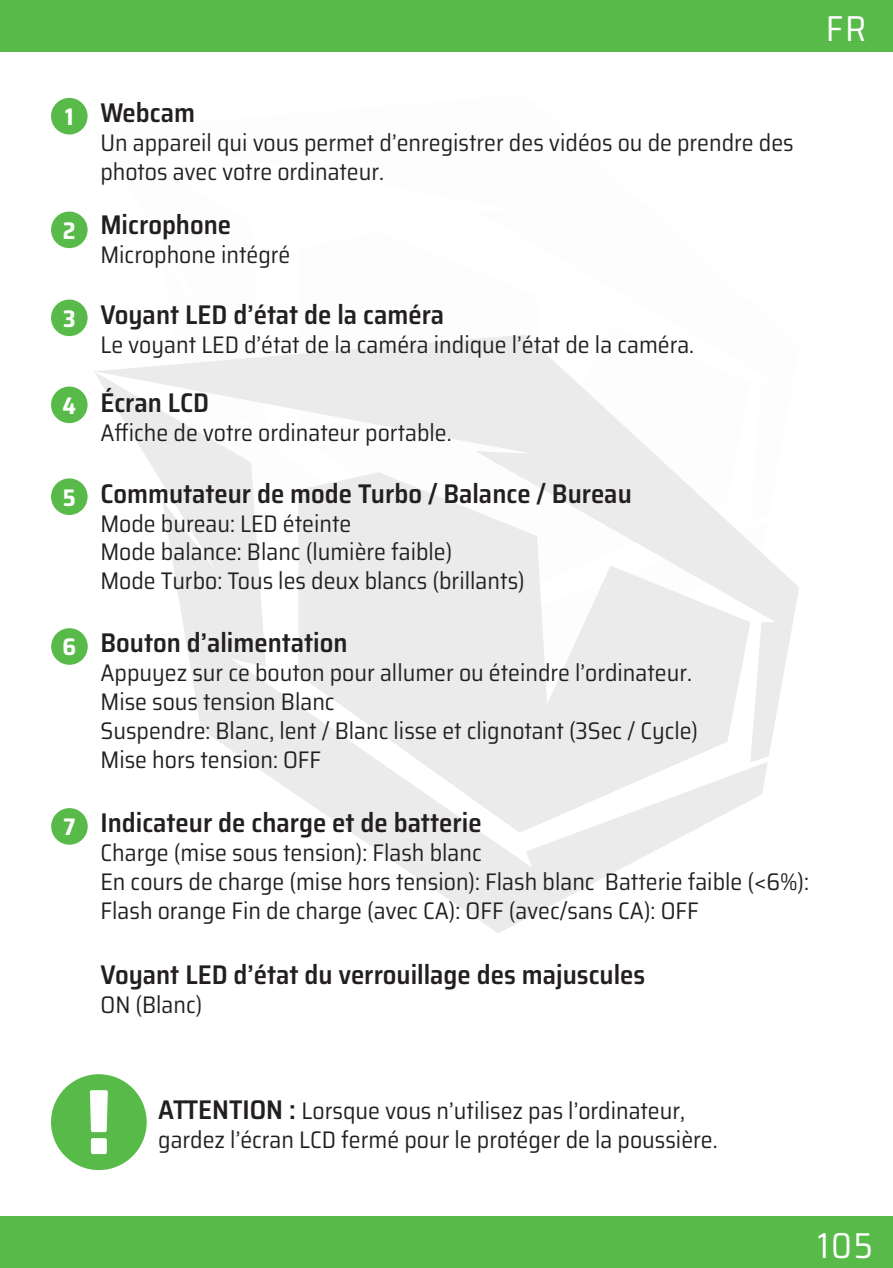
<style>
.page{position:relative;width:893px;height:1268px;background:#fff}
.page>*{position:absolute;margin:0;border:0;box-sizing:border-box;transform-origin:0 0}
.t1{font:semi-condensed 36px "Saira";color:#fff}
.t2{font:600 semi-condensed 27px "Saira";color:#231f20}
.t3{font:semi-condensed 24px/28.8px "Saira";color:#231f20}
.t4{font:700 semi-condensed 24px "Saira";color:#fff}
.s1{font-weight:600;font-size:27px}
</style>
<div class="page">
<div style="left:0;top:0;width:893px;height:51px;background:#58ba49"></div>
<div style="left:0;top:1216px;width:893px;height:51px;background:#58ba49"></div>
<svg style="left:768px;top:559px;width:31px;height:198px;fill:#eeeeef"></svg>
<svg style="left:195px;top:693px;width:573px;height:240px"></svg>
<svg style="left:298px;top:693px;width:452px;height:139px;fill:#ebebec"></svg>
<svg style="left:94px;top:354px;width:674px;height:339px;fill:#ebebec"></svg>
<svg style="left:298px;top:335px;width:452px;height:257px;fill:#ebebec"></svg>
<div style="left:51px;top:98px;width:37px;height:36px;background:#58ba49;border-radius:50%"></div>
<div style="left:51px;top:211px;width:37px;height:37px;background:#58ba49;border-radius:50%"></div>
<div style="left:51px;top:299px;width:37px;height:37px;background:#58ba49;border-radius:50%"></div>
<div style="left:51px;top:386px;width:37px;height:37px;background:#58ba49;border-radius:50%"></div>
<div style="left:51px;top:628px;width:37px;height:36px;background:#58ba49;border-radius:50%"></div>
<div style="left:51px;top:808px;width:37px;height:36px;background:#58ba49;border-radius:50%"></div>
<div style="left:51px;top:478px;width:37px;height:37px;background:#58ba49;border-radius:50%"></div>
<svg style="left:51px;top:1074px;width:96px;height:95px"></svg>
<p class="t4" style="left:65px;top:97px;width:10px">1</p>
<p class="t4" style="left:63px;top:211px;width:14px">2</p>
<p class="t4" style="left:63px;top:299px;width:14px">3</p>
<p class="t4" style="left:63px;top:386px;width:15px">4</p>
<p class="t4" style="left:63px;top:477px;width:14px">5</p>
<p class="t4" style="left:63px;top:626px;width:15px">6</p>
<p class="t4" style="left:64px;top:807px;width:13px">7</p>
<h1 class="t1" style="left:826px;top:-1px;width:42px">FR</h1>
<p class="t2" style="left:100px;top:91px;width:96px">Webcam</p>
<p class="t3" style="left:100px;top:127px;width:695px">Un appareil qui vous permet d’enregistrer des vidéos ou de prendre des photos avec votre ordinateur.</p>
<p class="t2" style="left:100px;top:202px;width:132px">Microphone</p>
<p class="t3" style="left:100px;top:239px;width:192px">Microphone intégré</p>
<p class="t2" style="left:100px;top:292px;width:345px">Voyant LED d’état de la caméra</p>
<p class="t3" style="left:100px;top:329px;width:595px">Le voyant LED d’état de la caméra indique l’état de la caméra.</p>
<p class="t2" style="left:100px;top:380px;width:110px">Écran LCD</p>
<p class="t3" style="left:100px;top:417px;width:353px">Affiche de votre ordinateur portable.</p>
<p class="t2" style="left:100px;top:471px;width:533px">Commutateur de mode Turbo / Balance / Bureau</p>
<p class="t3" style="left:100px;top:508px;width:252px">Mode bureau: LED éteinte</p>
<p class="t3" style="left:100px;top:536px;width:354px">Mode balance: Blanc (lumière faible)</p>
<p class="t3" style="left:100px;top:565px;width:426px">Mode Turbo: Tous les deux blancs (brillants)</p>
<p class="t2" style="left:101px;top:621px;width:248px">Bouton d’alimentation</p>
<p class="t3" style="left:101px;top:657px;width:593px">Appuyez sur ce bouton pour allumer ou éteindre l’ordinateur.</p>
<p class="t3" style="left:101px;top:686px;width:236px">Mise sous tension Blanc</p>
<p class="t3" style="left:101px;top:715px;width:599px">Suspendre: Blanc, lent / Blanc lisse et clignotant (3Sec / Cycle)</p>
<p class="t3" style="left:101px;top:744px;width:222px">Mise hors tension: OFF</p>
<p class="t2" style="left:101px;top:800px;width:383px">Indicateur de charge et de batterie</p>
<p class="t3" style="left:101px;top:837px;width:383px">Charge (mise sous tension): Flash blanc</p>
<p class="t3" style="left:101px;top:866px;width:710px">En cours de charge (mise hors tension): Flash blanc Batterie faible (&lt;6%):<br>Flash orange Fin de charge (avec CA): OFF (avec/sans CA): OFF</p>
<p class="t2" style="left:101px;top:952px;width:546px">Voyant LED d’état du verrouillage des majuscules</p>
<p class="t3" style="left:101px;top:988px;width:104px">ON (Blanc)</p>
<p class="t3" style="left:158px;top:1094px;width:528px"><span class="s1">ATTENTION :</span> Lorsque vous n’utilisez pas l’ordinateur,</p>
<p class="t3" style="left:158px;top:1123px;width:561px">gardez l’écran LCD fermé pour le protéger de la poussière.</p>
<h1 class="t1" style="left:818px;top:1215px;width:57px">105</h1>
</div>
